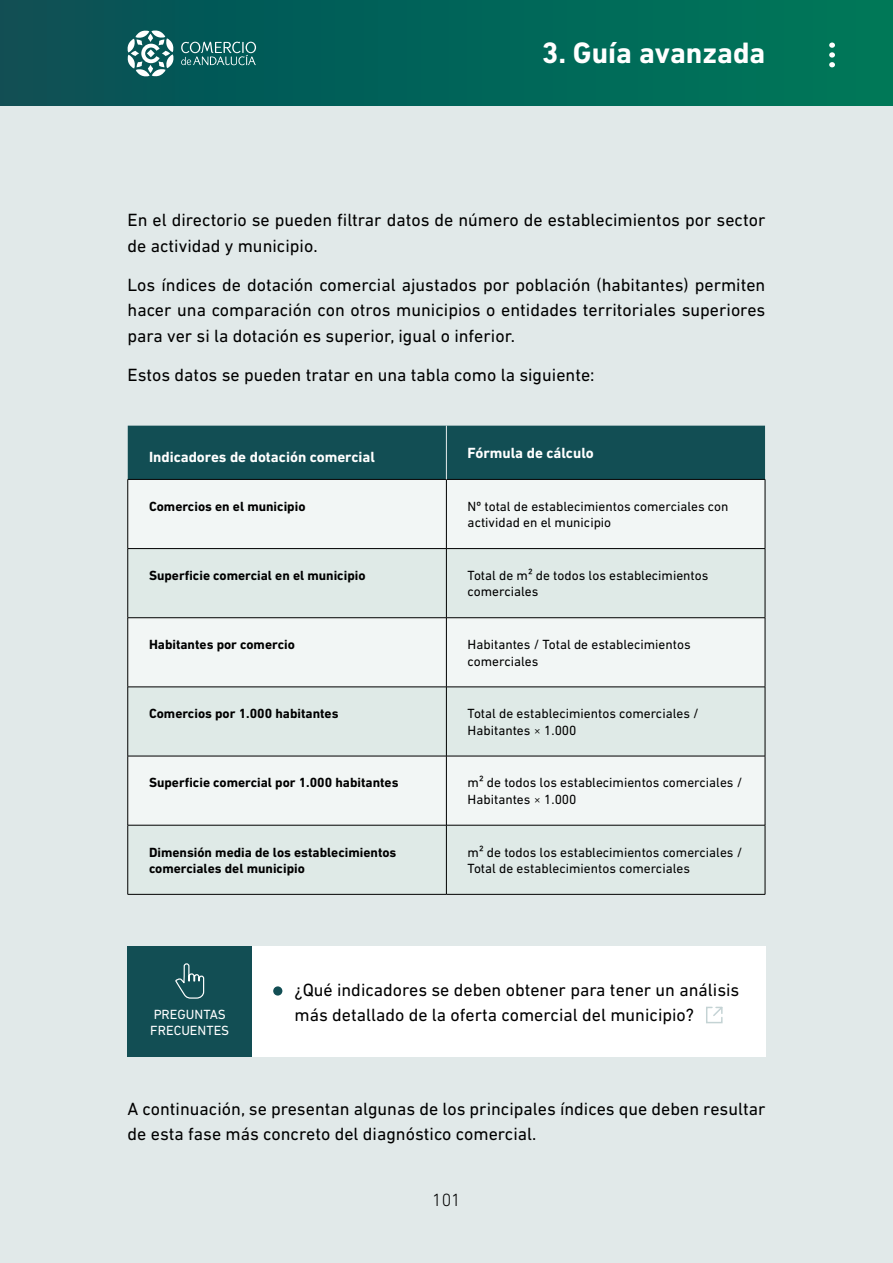
<style>
.page{position:relative;width:893px;height:1263px;background:#fff}
.page>*{position:absolute;margin:0;border:0;box-sizing:border-box;transform-origin:0 0}
.t1{font:700 30px "DIN Next LT Pro";color:#fff}
.t2{font:300 19.5px "DIN Next LT Pro";color:#000}
.t3{font:18px/25.5px "DIN Next LT Pro";color:#000}
.t4{font:300 18px "DIN Next LT Pro";color:#000}
.t5{font:700 15px "DIN Next LT Pro";color:#fff}
.t6{font:13.5px/16.5px "DIN Next LT Pro";color:#000}
.t7{font:700 13.5px/16.5px "DIN Next LT Pro";color:#000}
.t8{font:13.5px/16.2px "DIN Next LT Pro";color:#fff}
.s1{font-weight:300}
</style>
<div class="page">
<div style="left:0;top:0;width:893px;height:106px;background:linear-gradient(to right,#084f56,#00795a)"></div>
<svg style="left:127px;top:30px;width:47px;height:47px"></svg>
<svg style="left:181px;top:42px;width:75px;height:23px"></svg>
<div style="left:0;top:106px;width:893px;height:1157px;background:#e1e9e9"></div>
<div style="left:128px;top:426px;width:637px;height:53px;background:#124e54"></div>
<div style="left:128px;top:480px;width:637px;height:68px;background:#f2f6f5"></div>
<svg style="left:128px;top:549px;width:637px;height:345px"></svg>
<hr style="left:765px;top:480px;width:1px;height:68px;background:#000">
<hr style="left:128px;top:548px;width:318px;height:1px;background:#000">
<hr style="left:127px;top:549px;width:1px;height:68px;background:#000">
<hr style="left:446px;top:548px;width:319px;height:1px;background:#000">
<hr style="left:446px;top:549px;width:1px;height:68px;background:#000">
<hr style="left:765px;top:549px;width:1px;height:68px;background:#000">
<hr style="left:128px;top:617px;width:318px;height:1px;background:#000">
<hr style="left:127px;top:618px;width:1px;height:69px;background:#000">
<hr style="left:446px;top:617px;width:319px;height:1px;background:#000">
<hr style="left:446px;top:618px;width:1px;height:69px;background:#000">
<hr style="left:765px;top:618px;width:1px;height:69px;background:#000">
<hr style="left:128px;top:687px;width:318px;height:1px;background:#000">
<hr style="left:127px;top:687px;width:1px;height:69px;background:#000">
<hr style="left:446px;top:687px;width:319px;height:1px;background:#000">
<hr style="left:446px;top:687px;width:1px;height:69px;background:#000">
<hr style="left:765px;top:687px;width:1px;height:69px;background:#000">
<hr style="left:128px;top:756px;width:318px;height:1px;background:#000">
<hr style="left:127px;top:756px;width:1px;height:69px;background:#000">
<hr style="left:446px;top:756px;width:319px;height:1px;background:#000">
<hr style="left:446px;top:756px;width:1px;height:69px;background:#000">
<hr style="left:765px;top:756px;width:1px;height:69px;background:#000">
<hr style="left:128px;top:825px;width:318px;height:1px;background:#000">
<hr style="left:127px;top:825px;width:1px;height:69px;background:#000">
<hr style="left:446px;top:825px;width:319px;height:1px;background:#000">
<hr style="left:446px;top:825px;width:1px;height:69px;background:#000">
<hr style="left:765px;top:825px;width:1px;height:69px;background:#000">
<hr style="left:128px;top:894px;width:318px;height:1px;background:#000">
<hr style="left:446px;top:894px;width:319px;height:1px;background:#000">
<hr style="left:128px;top:479px;width:318px;height:1px;background:#000">
<hr style="left:127px;top:480px;width:1px;height:68px;background:#000">
<hr style="left:446px;top:479px;width:319px;height:1px;background:#000">
<hr style="left:446px;top:480px;width:1px;height:68px;background:#000">
<hr style="left:446px;top:426px;width:1px;height:53px;background:#e7eded">
<div style="left:128px;top:946px;width:124px;height:111px;background:#124e54"></div>
<div style="left:252px;top:946px;width:513px;height:111px;background:#fff"></div>
<svg style="left:175px;top:963px;width:30px;height:36px"></svg>
<div style="left:273px;top:986px;width:9px;height:9px;background:#124e54;border-radius:50%"></div>
<svg style="left:706px;top:1006px;width:17px;height:18px"></svg>
<svg style="left:829px;top:43px;width:6px;height:24px"></svg>
<h1 class="t1" style="left:542px;top:35px;width:225px">3. Guía avanzada</h1>
<p class="t3" style="left:128px;top:207px;width:639px">En el directorio se pueden filtrar datos de número de establecimientos por sector de actividad y municipio.</p>
<p class="t3" style="left:128px;top:272px;width:639px;text-align:justify">Los índices de dotación comercial ajustados por población (habitantes) permiten hacer una comparación con otros municipios o entidades territoriales superiores para ver si la dotación es superior, igual o inferior.</p>
<p class="t3" style="left:128px;top:362px;width:469px">Estos datos se pueden tratar en una tabla como la siguiente:</p>
<p class="t5" style="left:149px;top:448px;width:228px">Indicadores de dotación comercial</p>
<p class="t5" style="left:468px;top:444px;width:128px">Fórmula de cálculo</p>
<p class="t7" style="left:149px;top:498px;width:158px">Comercios en el municipio</p>
<p class="t6" style="left:468px;top:498px;width:262px">Nº total de establecimientos comerciales con actividad en el municipio</p>
<p class="t7" style="left:149px;top:567px;width:218px">Superficie comercial en el municipio</p>
<p class="t6" style="left:468px;top:567px;width:242px">Total de m² de todos los establecimientos comerciales</p>
<p class="t7" style="left:149px;top:636px;width:147px">Habitantes por comercio</p>
<p class="t6" style="left:468px;top:636px;width:225px">Habitantes / Total de establecimientos comerciales</p>
<p class="t7" style="left:149px;top:705px;width:191px">Comercios por 1.000 habitantes</p>
<p class="t6" style="left:468px;top:705px;width:233px">Total de establecimientos comerciales /<br>Habitantes <span class="s1">×</span> 1.000</p>
<p class="t7" style="left:149px;top:774px;width:251px">Superficie comercial por 1.000 habitantes</p>
<p class="t6" style="left:468px;top:774px;width:276px">m² de todos los establecimientos comerciales /<br>Habitantes <span class="s1">×</span> 1.000</p>
<p class="t7" style="left:149px;top:844px;width:249px">Dimensión media de los establecimientos comerciales del municipio</p>
<p class="t6" style="left:468px;top:843px;width:276px">m² de todos los establecimientos comerciales /<br>Total de establecimientos comerciales</p>
<p class="t8" style="left:150px;top:1006px;width:80px">PREGUNTAS<br>FRECUENTES</p>
<p class="t3" style="left:294px;top:976px;width:446px">¿Qué indicadores se deben obtener para tener un análisis más detallado de la oferta comercial del municipio?</p>
<p class="t3" style="left:128px;top:1095px;width:639px">A continuación, se presentan algunas de los principales índices que deben resultar de esta fase más concreto del diagnóstico comercial.</p>
<p class="t4" style="left:432px;top:1189px;width:30px">101</p>
<p class="t2" style="left:431px;top:1199px;width:33px">101</p>
</div>
